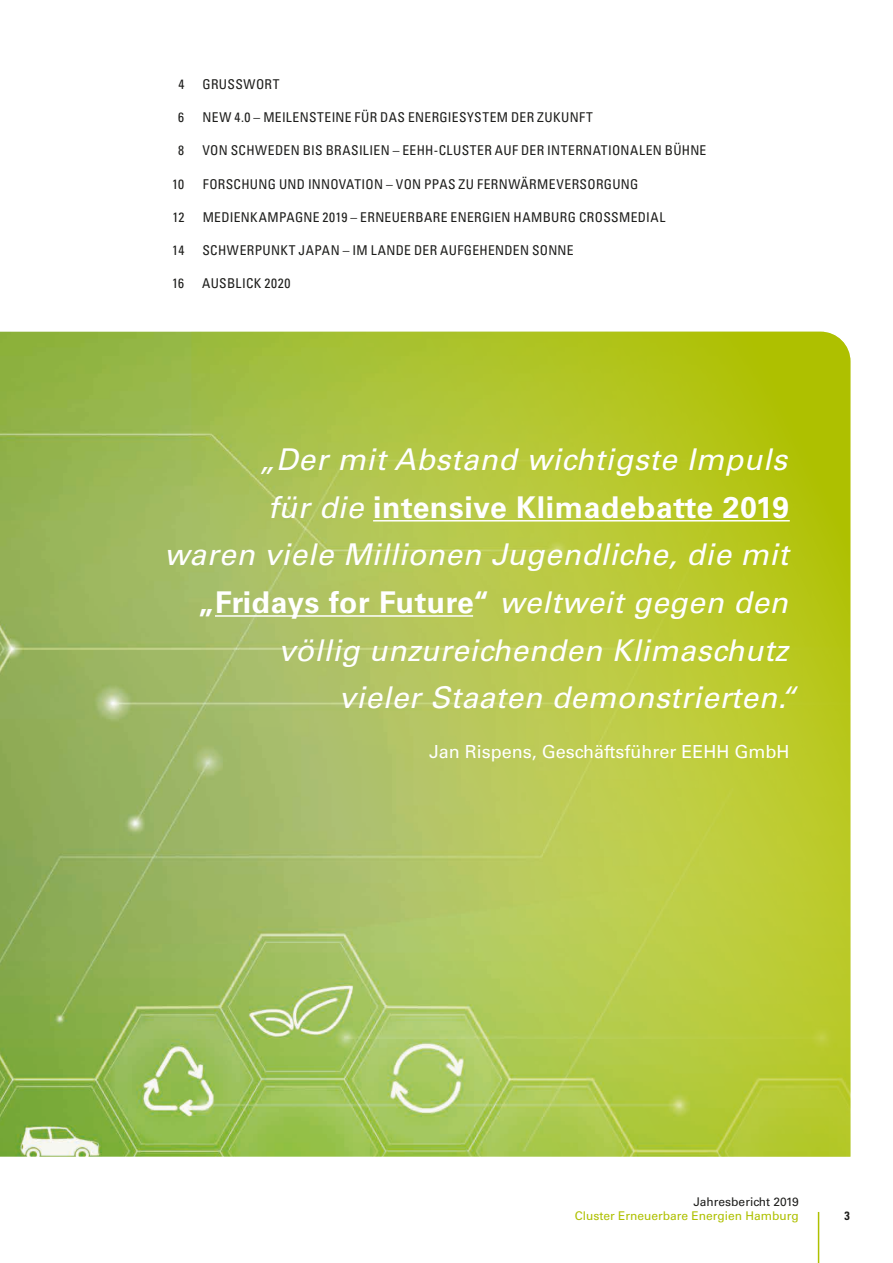
<style>
.page{position:relative;width:893px;height:1263px;background:#fff}
.page>*{position:absolute;margin:0;border:0;box-sizing:border-box;transform-origin:0 0}
.t1{font:italic 30px "Univers LT Std";letter-spacing:.02em;color:#fff}
.t2{font:700 30px "Univers LT Std";letter-spacing:.02em;color:#fff}
.t3{font:18px "Univers LT Std";color:#fff}
.t4{font:condensed 13.5px "Univers LT Std";letter-spacing:.025em;color:#1d1d1b}
.t5{font:12px "Univers LT Std";color:#aec000}
.t6{font:12px "Univers LT Std";color:#1d1d1b}
.t7{font:700 condensed 12px "Univers LT Std";color:#1d1d1b}
.s1{font-weight:400;font-style:italic}
</style>
<div class="page">
<hr style="left:818px;top:1212px;width:1px;height:51px;background:#aec000">
<img style="left:0;top:332px;width:191px;height:825px">
<svg style="left:191px;top:332px;width:659px;height:825px;background:#b2c648"></svg>
<hr style="left:373px;top:520px;width:417px;height:1px;background:#fff">
<hr style="left:215px;top:615px;width:258px;height:2px;background:#fff">
<p class="t4" style="left:178px;top:76px;width:7px">4</p>
<p class="t4" style="left:178px;top:109px;width:7px">6</p>
<p class="t4" style="left:178px;top:142px;width:7px">8</p>
<p class="t4" style="left:172px;top:175px;width:14px">10</p>
<p class="t4" style="left:173px;top:208px;width:13px">12</p>
<p class="t4" style="left:172px;top:242px;width:14px">14</p>
<p class="t4" style="left:172px;top:275px;width:14px">16</p>
<p class="t4" style="left:203px;top:75px;width:78px">GRUSSWORT</p>
<p class="t4" style="left:203px;top:109px;width:392px">NEW 4.0 – MEILENSTEINE FÜR DAS ENERGIESYSTEM DER ZUKUNFT</p>
<p class="t4" style="left:202px;top:142px;width:505px">VON SCHWEDEN BIS BRASILIEN – EEHH-CLUSTER AUF DER INTERNATIONALEN BÜHNE</p>
<p class="t4" style="left:203px;top:175px;width:437px">FORSCHUNG UND INNOVATION – VON PPAS ZU FERNWÄRMEVERSORGUNG</p>
<p class="t4" style="left:203px;top:208px;width:464px">MEDIENKAMPAGNE 2019 – ERNEUERBARE ENERGIEN HAMBURG CROSSMEDIAL</p>
<p class="t4" style="left:202px;top:242px;width:373px">SCHWERPUNKT JAPAN – IM LANDE DER AUFGEHENDEN SONNE</p>
<p class="t4" style="left:202px;top:275px;width:90px">AUSBLICK 2020</p>
<h1 class="t1" style="left:259px;top:442px;width:530px">„Der mit Abstand wichtigste Impuls</h1>
<h1 class="t2" style="left:268px;top:490px;width:522px"><span class="s1">für die</span> intensive Klimadebatte 2019</h1>
<h1 class="t1" style="left:165px;top:537px;width:625px">waren viele Millionen Jugendliche, die mit</h1>
<h1 class="t2" style="left:198px;top:585px;width:592px">„Fridays for Future“ <span class="s1">weltweit gegen den</span></h1>
<h1 class="t1" style="left:279px;top:632px;width:511px">völlig unzureichenden Klimaschutz</h1>
<h1 class="t1" style="left:339px;top:680px;width:459px">vieler Staaten demonstrierten.“</h1>
<h2 class="t3" style="left:429px;top:741px;width:362px">Jan Rispens, Geschäftsführer EEHH GmbH</h2>
<p class="t6" style="left:693px;top:1195px;width:107px">Jahresbericht 2019</p>
<p class="t5" style="left:575px;top:1209px;width:226px">Cluster Erneuerbare Energien Hamburg</p>
<p class="t7" style="left:844px;top:1209px;width:7px">3</p>
</div>
